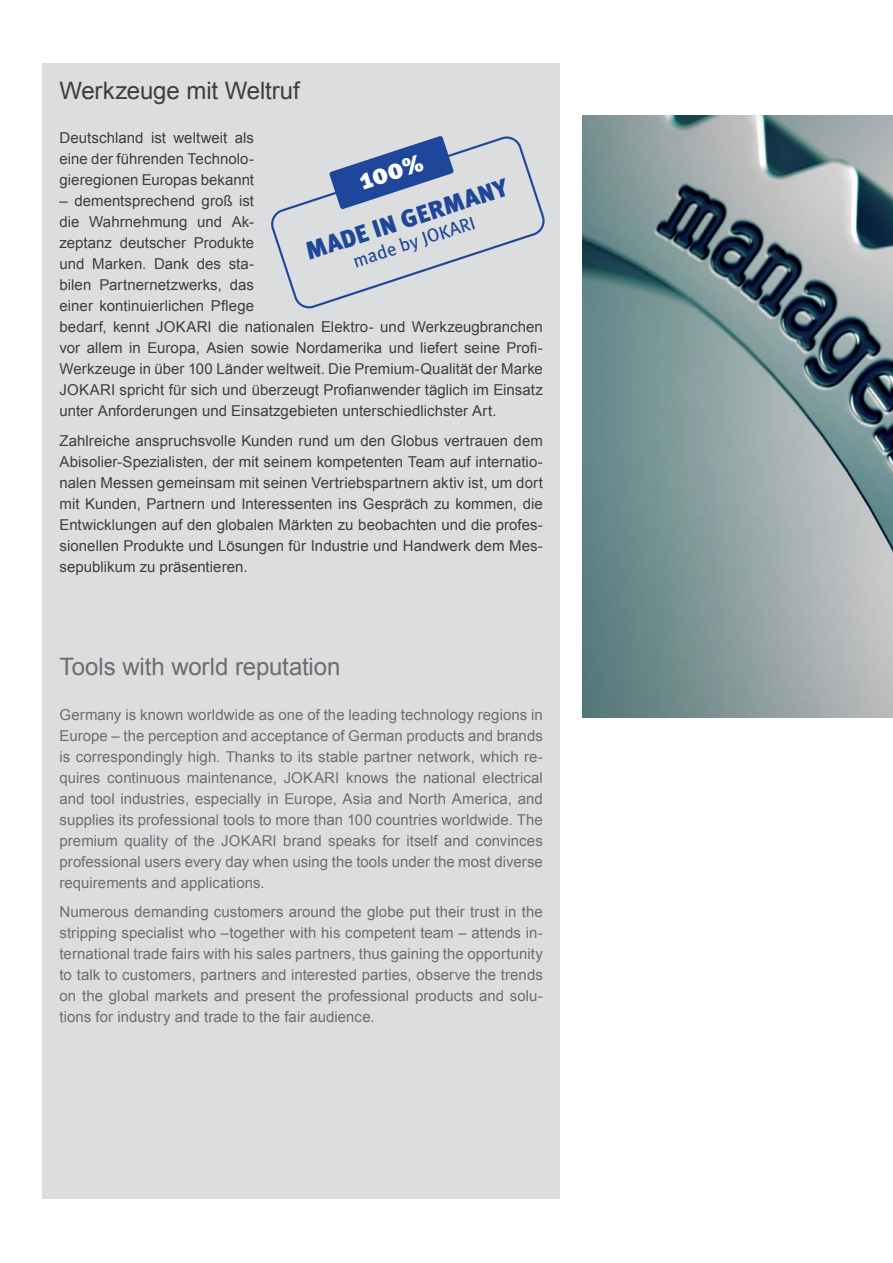
<style>
.page{position:relative;width:893px;height:1263px;background:#fff}
.page>*{position:absolute;margin:0;border:0;box-sizing:border-box;transform-origin:0 0}
.t1{font:900 28.95px "Meta Pro";color:#fff}
.t2{font:900 24.9px "Meta Pro";color:#1e469a}
.t3{font:24px "Arial";letter-spacing:-.005em;color:#6c6d70}
.t4{font:24px "Arial";letter-spacing:-.005em;color:#3e3e3f}
.t5{font:18.6px "Meta Pro";color:#1e469a}
.t6{font:15px/21px "Arial";letter-spacing:.005em;color:#3e3e3f;text-align:justify}
.t7{font:15px/21px "Arial";letter-spacing:.005em;color:#6c6d70;text-align:justify}
.s1{font-size:24.15px}
</style>
<div class="page">
<img style="left:582px;top:116px;width:311px;height:601px">
<div style="left:43px;top:64px;width:517px;height:1135px;background:#dcdddf"></div>
<svg style="left:271px;top:136px;width:274px;height:172px"></svg>
<svg style="left:329px;top:136px;width:125px;height:73px"></svg>
<p class="t4" style="left:60px;top:74px;width:242px">Werkzeuge mit Weltruf</p>
<p class="t6" style="left:60px;top:128px;width:196px">Deutschland ist weltweit als eine der führenden Technolo&shy;gieregionen Europas bekannt</p>
<p class="t6" style="left:60px;top:191px;width:485px;text-align:left">– dementsprechend groß ist<br>die Wahrnehmung und Ak-<br>zeptanz deutscher Produkte<br>und Marken. Dank des sta-<br>bilen Partnernetzwerks, das<br>einer kontinuierlichen Pflege<br>bedarf, kennt JOKARI die nationalen Elektro- und Werkzeugbranchen vor allem in Europa, Asien sowie Nordamerika und liefert seine Profi-Werkzeuge in über 100 Länder weltweit. Die Premium-Qualität der Marke JOKARI spricht für sich und überzeugt Profianwender täglich im Einsatz unter Anforderungen und Einsatzgebieten unterschiedlichster Art.</p>
<p class="t6" style="left:60px;top:430px;width:485px">Zahlreiche anspruchsvolle Kunden rund um den Globus vertrauen dem Abisolier-Spezialisten, der mit seinem kompetenten Team auf internatio&shy;nalen Messen gemeinsam mit seinen Vertriebspartnern aktiv ist, um dort mit Kunden, Partnern und Interessenten ins Gespräch zu kommen, die Entwicklungen auf den globalen Märkten zu beobachten und die profes&shy;sionellen Produkte und Lösungen für Industrie und Handwerk dem Mes&shy;sepublikum zu präsentieren.</p>
<p class="t1" style="left:353px;top:159px;width:67px;rotate:-18deg">100<span class="s1">%</span></p>
<p class="t2" style="left:300px;top:233px;width:213px;rotate:-18deg">MADE IN GERMANY</p>
<p class="t5" style="left:349px;top:248px;width:129px;rotate:-18deg">made by JOKARI</p>
<p class="t3" style="left:60px;top:651px;width:282px">Tools with world reputation</p>
<p class="t7" style="left:60px;top:704px;width:485px">Germany is known worldwide as one of the leading technology regions in Europe – the perception and acceptance of German products and brands is correspondingly high. Thanks to its stable partner network, which re&shy;quires continuous maintenance, JOKARI knows the national electrical and tool industries, especially in Europe, Asia and North America, and supplies its professional tools to more than 100 countries worldwide. The premium quality of the JOKARI brand speaks for itself and convinces professional users every day when using the tools under the most diverse requirements and applications.</p>
<p class="t7" style="left:60px;top:902px;width:485px">Numerous demanding customers around the globe put their trust in the stripping specialist who –together with his competent team – attends in&shy;ternational trade fairs with his sales partners, thus gaining the opportunity to talk to customers, partners and interested parties, observe the trends on the global markets and present the professional products and solu&shy;tions for industry and trade to the fair audience.</p>
</div>
